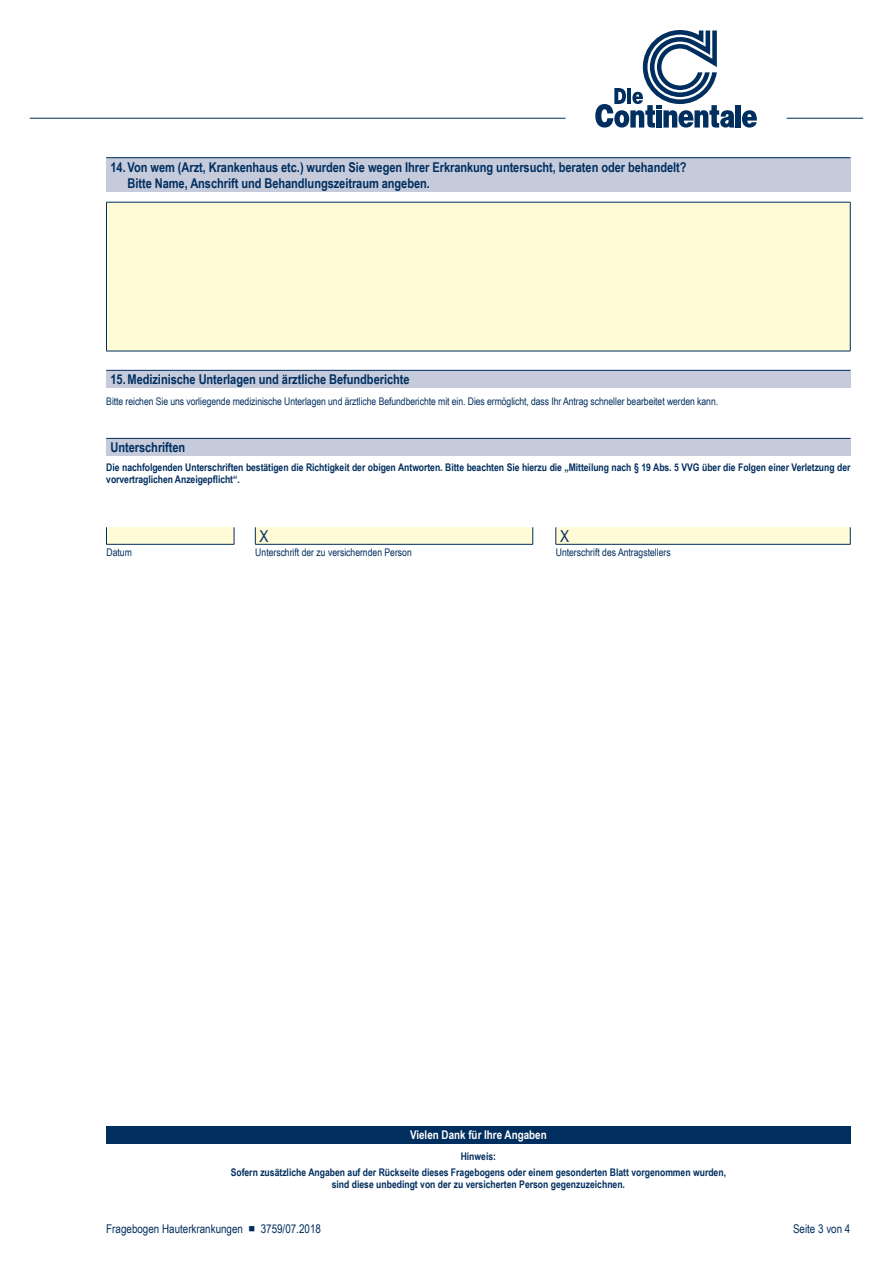
<style>
.page{position:relative;width:893px;height:1263px;background:#fff}
.page>*{position:absolute;margin:0;border:0;box-sizing:border-box;transform-origin:0 0}
.t1{font:16.5px "Arial Narrow";color:#002e5e}
.t2{font:700 13.5px/16.2px "Arial Narrow";letter-spacing:-.005em;color:#002e5e}
.t3{font:12px "Arial Narrow";color:#002e5e}
.t4{font:700 12px "Arial Narrow";color:#fff}
.t5{font:700 10.5px/12px "Arial Narrow";letter-spacing:-.005em;color:#002e5e}
.t6{font:10.5px "Arial Narrow";letter-spacing:-.005em;color:#002e5e}
</style>
<div class="page">
<div style="left:106px;top:158px;width:744px;height:34px;background:#c6cbdc"></div>
<hr style="left:106px;top:157px;width:744px;height:1px;background:#002e5e">
<div style="left:106px;top:202px;width:744px;height:149px;background:#fffbd6"></div>
<hr style="left:106px;top:202px;width:744px;height:1px;background:#002e5e">
<hr style="left:106px;top:202px;width:1px;height:149px;background:#002e5e">
<hr style="left:850px;top:202px;width:1px;height:149px;background:#002e5e">
<hr style="left:106px;top:351px;width:744px;height:1px;background:#002e5e">
<div style="left:106px;top:370px;width:744px;height:17px;background:#c6cbdc"></div>
<hr style="left:106px;top:370px;width:744px;height:1px;background:#002e5e">
<div style="left:106px;top:438px;width:744px;height:17px;background:#c6cbdc"></div>
<hr style="left:106px;top:438px;width:744px;height:1px;background:#002e5e">
<div style="left:106px;top:527px;width:128px;height:17px;background:#fffbd6"></div>
<svg style="left:106px;top:527px;width:1px;height:17px"></svg>
<svg style="left:234px;top:527px;width:1px;height:17px"></svg>
<hr style="left:106px;top:544px;width:128px;height:1px;background:#002e5e">
<div style="left:255px;top:527px;width:278px;height:17px;background:#fffbd6"></div>
<svg style="left:255px;top:527px;width:1px;height:17px"></svg>
<svg style="left:532px;top:527px;width:1px;height:17px"></svg>
<hr style="left:255px;top:544px;width:278px;height:1px;background:#002e5e">
<div style="left:556px;top:527px;width:294px;height:17px;background:#fffbd6"></div>
<svg style="left:556px;top:527px;width:1px;height:17px"></svg>
<svg style="left:850px;top:527px;width:1px;height:17px"></svg>
<hr style="left:556px;top:544px;width:294px;height:1px;background:#002e5e">
<div style="left:106px;top:1127px;width:744px;height:17px;background:#002e5e"></div>
<div style="left:735px;top:105px;width:6px;height:23px;background:#002e5e"></div>
<svg style="left:595px;top:30px;width:139px;height:98px"></svg>
<svg style="left:742px;top:110px;width:15px;height:18px"></svg>
<hr style="left:30px;top:118px;width:536px;height:1px;background:#002e5e">
<hr style="left:787px;top:118px;width:76px;height:1px;background:#002e5e">
<p class="t2" style="left:128px;top:158px;width:560px;text-indent:-17px">14.Von wem (Arzt, Krankenhaus etc.) wurden Sie wegen Ihrer Erkrankung untersucht, beraten oder behandelt?<br>Bitte Name, Anschrift und Behandlungszeitraum angeben.</p>
<p class="t2" style="left:111px;top:370px;width:300px">15.Medizinische Unterlagen und ärztliche Befundberichte</p>
<p class="t6" style="left:106px;top:394px;width:613px">Bitte reichen Sie uns vorliegende medizinische Unterlagen und ärztliche Befundberichte mit ein. Dies ermöglicht, dass Ihr Antrag schneller bearbeitet werden kann.</p>
<p class="t2" style="left:111px;top:438px;width:76px">Unterschriften</p>
<p class="t5" style="left:106px;top:461px;width:746px">Die nachfolgenden Unterschriften bestätigen die Richtigkeit der obigen Antworten. Bitte beachten Sie hierzu die „Mitteilung nach § 19 Abs. 5 VVG über die Folgen einer Verletzung der vorvertraglichen Anzeigepflicht“.</p>
<p class="t6" style="left:106px;top:545px;width:27px">Datum</p>
<h1 class="t1" style="left:260px;top:524px;width:11px">X</h1>
<p class="t6" style="left:255px;top:545px;width:158px">Unterschrift der zu versichernden Person</p>
<h1 class="t1" style="left:560px;top:524px;width:11px">X</h1>
<p class="t6" style="left:556px;top:545px;width:116px">Unterschrift des Antragstellers</p>
<p class="t4" style="left:410px;top:1125px;width:138px">Vielen Dank für Ihre Angaben</p>
<p class="t5" style="left:231px;top:1148px;width:497px;line-height:16.2px;text-align:center">Hinweis:<br>Sofern zusätzliche Angaben auf der Rückseite dieses Fragebogens oder einem gesonderten Blatt vorgenommen wurden,</p>
<p class="t5" style="left:332px;top:1178px;width:295px">sind diese unbedingt von der zu versicherten Person gegenzuzeichnen.</p>
<p class="t3" style="left:106px;top:1220px;width:216px">Fragebogen Hauterkrankungen ■ 3759/07.2018</p>
<p class="t3" style="left:793px;top:1220px;width:59px">Seite 3 von 4</p>
</div>
